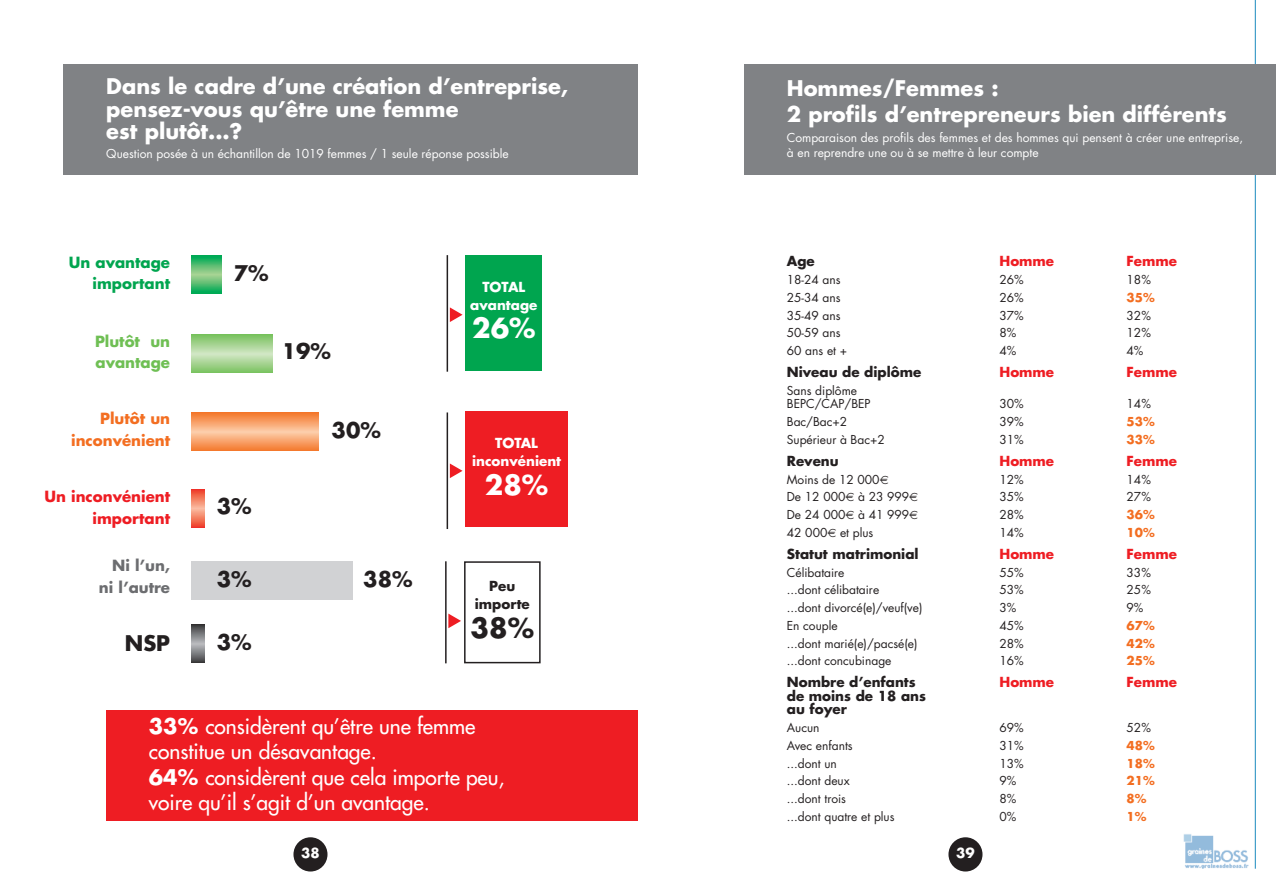
<style>
.page{position:relative;width:1276px;height:893px;background:#fff}
.page>*{position:absolute;margin:0;border:0;box-sizing:border-box;transform-origin:0 0}
.t1{font:700 27px "Futura";color:#fff}
.t2{font:700 27px "Futura";color:#231f20}
.t3{font:700 21px/22.5px "Futura";color:#fff}
.t4{font:21px/25.5px "Futura";color:#fff}
.t5{font:700 21px "Futura";color:#231f20}
.t6{font:700 15px/22.5px "Futura";color:#ee1d23;text-align:right}
.t7{font:700 15px/22.5px "Futura";color:#f36e21;text-align:right}
.t8{font:700 15px/21px "Futura";color:#00a54f;text-align:right}
.t9{font:700 15px/21px "Futura";color:#6fbf54}
.t10{font:700 15px/22.5px "Futura";color:#6c6d70;text-align:right}
.t11{font:700 13.5px/13.5px "Futura";color:#231f20;text-align:center}
.t12{font:700 13.5px "Futura";color:#ee1d23}
.t13{font:700 13.5px/17.5px "Futura";color:#fff;text-align:center}
.t14{font:12px/17.7px "Futura";color:#231f20}
.t15{font:12px/15px "Futura";color:#fff}
.t16{font:700 12px/17.7px "Futura";color:#f36e21}
.s1{font-weight:700}
</style>
<div class="page">
<div style="left:293px;top:837px;width:34px;height:34px;background:#231f20;border-radius:50%"></div>
<div style="left:948px;top:837px;width:34px;height:34px;background:#231f20;border-radius:50%"></div>
<img style="left:1183px;top:834px;width:65px;height:35px">
<hr style="left:1254px;top:0;width:1px;height:869px;background:#1e8cbf">
<div style="left:64px;top:64px;width:574px;height:110px;background:#808285"></div>
<div style="left:106px;top:711px;width:532px;height:110px;background:#ee1d23"></div>
<div style="left:465px;top:255px;width:77px;height:116px;background:#00a54f"></div>
<div style="left:465px;top:412px;width:102px;height:115px;background:#ee1d23"></div>
<svg style="left:191px;top:255px;width:30px;height:38px"></svg>
<svg style="left:191px;top:334px;width:81px;height:39px;background:#a3d390"></svg>
<svg style="left:191px;top:412px;width:128px;height:39px;background:#f7a068"></svg>
<svg style="left:191px;top:489px;width:13px;height:38px"></svg>
<div style="left:191px;top:561px;width:162px;height:38px;background:#d1d2d4"></div>
<svg style="left:191px;top:624px;width:13px;height:39px"></svg>
<hr style="left:446px;top:255px;width:2px;height:117px;background:#231f20">
<hr style="left:446px;top:412px;width:2px;height:117px;background:#231f20">
<svg style="left:450px;top:307px;width:12px;height:15px"></svg>
<div style="left:464px;top:561px;width:76px;height:102px;border:2px solid #231f20"></div>
<hr style="left:445px;top:561px;width:1px;height:102px;background:#231f20">
<svg style="left:448px;top:614px;width:13px;height:14px"></svg>
<div style="left:744px;top:64px;width:532px;height:110px;background:#808285"></div>
<svg style="left:450px;top:463px;width:12px;height:15px"></svg>
<h2 class="t3" style="left:106px;top:77px;width:463px">Dans le cadre d’une création d’entreprise, pensez-vous qu’être une femme<br>est plutôt...?</h2>
<p class="t15" style="left:106px;top:147px;width:404px">Question posée à un échantillon de 1019 femmes / 1 seule réponse possible</p>
<p class="t8" style="left:69px;top:253px;width:103px">Un avantage important</p>
<p class="t9" style="left:95px;top:332px;width:77px">Plutôt un avantage</p>
<p class="t7" style="left:71px;top:408px;width:100px">Plutôt un inconvénient</p>
<p class="t6" style="left:44px;top:486px;width:127px">Un inconvénient important</p>
<p class="t10" style="left:99px;top:555px;width:73px">Ni l’un, ni l’autre</p>
<h2 class="t5" style="left:125px;top:634px;width:47px">NSP</h2>
<h2 class="t5" style="left:234px;top:263px;width:36px">7%</h2>
<h2 class="t5" style="left:282px;top:342px;width:51px">19%</h2>
<h2 class="t5" style="left:217px;top:497px;width:36px">3%</h2>
<h2 class="t5" style="left:332px;top:420px;width:51px">30%</h2>
<h2 class="t5" style="left:217px;top:569px;width:36px">3%</h2>
<h2 class="t5" style="left:363px;top:569px;width:51px">38%</h2>
<h2 class="t5" style="left:217px;top:633px;width:36px">3%</h2>
<p class="t13" style="left:470px;top:279px;width:69px">TOTAL avantage</p>
<h1 class="t1" style="left:472px;top:316px;width:65px">26%</h1>
<p class="t13" style="left:472px;top:436px;width:90px">TOTAL inconvénient</p>
<h1 class="t1" style="left:485px;top:472px;width:65px">28%</h1>
<p class="t11" style="left:475px;top:579px;width:57px;line-height:17.5px">Peu importe</p>
<h1 class="t2" style="left:471px;top:615px;width:65px">38%</h1>
<h2 class="t4" style="left:149px;top:715px;width:357px"><span class="s1">33%</span> considèrent qu’être une femme constitue un désavantage.<br><span class="s1">64%</span> considèrent que cela importe peu, voire qu’il s’agit d’un avantage.</h2>
<h2 class="t3" style="left:787px;top:76px;width:441px;line-height:26.7px">Hommes/Femmes :<br>2 profils d’entrepreneurs bien différents</h2>
<p class="t15" style="left:787px;top:131px;width:458px">Comparaison des profils des femmes et des hommes qui pensent à créer une entreprise, à en reprendre une ou à se mettre à leur compte</p>
<p class="t11" style="left:787px;top:256px;width:29px">Age</p>
<p class="t14" style="left:787px;top:272px;width:62px">18-24 ans<br>25-34 ans<br>35-49 ans<br>50-59 ans<br>60 ans et +</p>
<p class="t11" style="left:787px;top:366px;width:136px">Niveau de diplôme</p>
<p class="t14" style="left:787px;top:385px;width:85px;line-height:13.5px">Sans diplôme<br>BEPC/CAP/BEP</p>
<p class="t14" style="left:787px;top:414px;width:99px">Bac/Bac+2<br>Supérieur à Bac+2</p>
<p class="t11" style="left:787px;top:455px;width:53px">Revenu</p>
<p class="t14" style="left:787px;top:471px;width:124px">Moins de 12 000<br>De 12 000 à 23 999<br>De 24 000 à 41 999<br>42 000 et plus</p>
<p class="t11" style="left:787px;top:548px;width:133px">Statut matrimonial</p>
<p class="t14" style="left:787px;top:564px;width:137px">Célibataire<br>...dont célibataire<br>...dont divorcé(e)/veuf(ve)<br>En couple<br>...dont marié(e)/pacsé(e) ...dont concubinage</p>
<p class="t11" style="left:787px;top:677px;width:141px;text-align:left">Nombre d’enfants de moins de 18 ans au foyer</p>
<p class="t14" style="left:787px;top:720px;width:109px">Aucun<br>Avec enfants<br>...dont un<br>...dont deux<br>...dont trois<br>...dont quatre et plus</p>
<p class="t12" style="left:999px;top:255px;width:56px">Homme</p>
<p class="t14" style="left:999px;top:272px;width:26px">26%<br>26%<br>37%<br>8%<br>4%</p>
<p class="t12" style="left:999px;top:366px;width:56px">Homme</p>
<p class="t14" style="left:999px;top:396px;width:26px;text-align:justify">30% 39% 31%</p>
<p class="t12" style="left:999px;top:455px;width:56px">Homme</p>
<p class="t14" style="left:999px;top:471px;width:26px;text-align:justify">12% 35% 28% 14%</p>
<p class="t12" style="left:999px;top:548px;width:56px">Homme</p>
<p class="t14" style="left:999px;top:564px;width:26px">55%<br>53%<br>3%<br>45%<br>28%<br>16%</p>
<p class="t12" style="left:999px;top:676px;width:56px">Homme</p>
<p class="t14" style="left:999px;top:720px;width:26px">69%<br>31%<br>13%<br>9%<br>8%<br>0%</p>
<p class="t12" style="left:1126px;top:255px;width:52px">Femme</p>
<p class="t14" style="left:1126px;top:272px;width:26px">18%</p>
<p class="t16" style="left:1126px;top:290px;width:30px">35%</p>
<p class="t14" style="left:1126px;top:307px;width:26px;text-align:justify">32% 12% 4%</p>
<p class="t12" style="left:1126px;top:366px;width:52px">Femme</p>
<p class="t14" style="left:1126px;top:396px;width:26px">14%</p>
<p class="t16" style="left:1126px;top:414px;width:30px">53%<br>33%</p>
<p class="t12" style="left:1126px;top:455px;width:52px">Femme</p>
<p class="t14" style="left:1126px;top:471px;width:26px">14%<br>27%</p>
<p class="t16" style="left:1126px;top:507px;width:30px">36%<br>10%</p>
<p class="t12" style="left:1126px;top:548px;width:52px">Femme</p>
<p class="t14" style="left:1126px;top:564px;width:26px;text-align:justify">33% 25% 9%</p>
<p class="t16" style="left:1126px;top:618px;width:30px;text-align:justify">67% 42% 25%</p>
<p class="t12" style="left:1126px;top:676px;width:52px">Femme</p>
<p class="t14" style="left:1126px;top:720px;width:26px">52%</p>
<p class="t16" style="left:1126px;top:738px;width:30px">48%<br>18%<br>21%<br>8%<br>1%</p>
<p class="t13" style="left:301px;top:846px;width:20px">38</p>
<p class="t13" style="left:956px;top:846px;width:20px">39</p>
</div>
